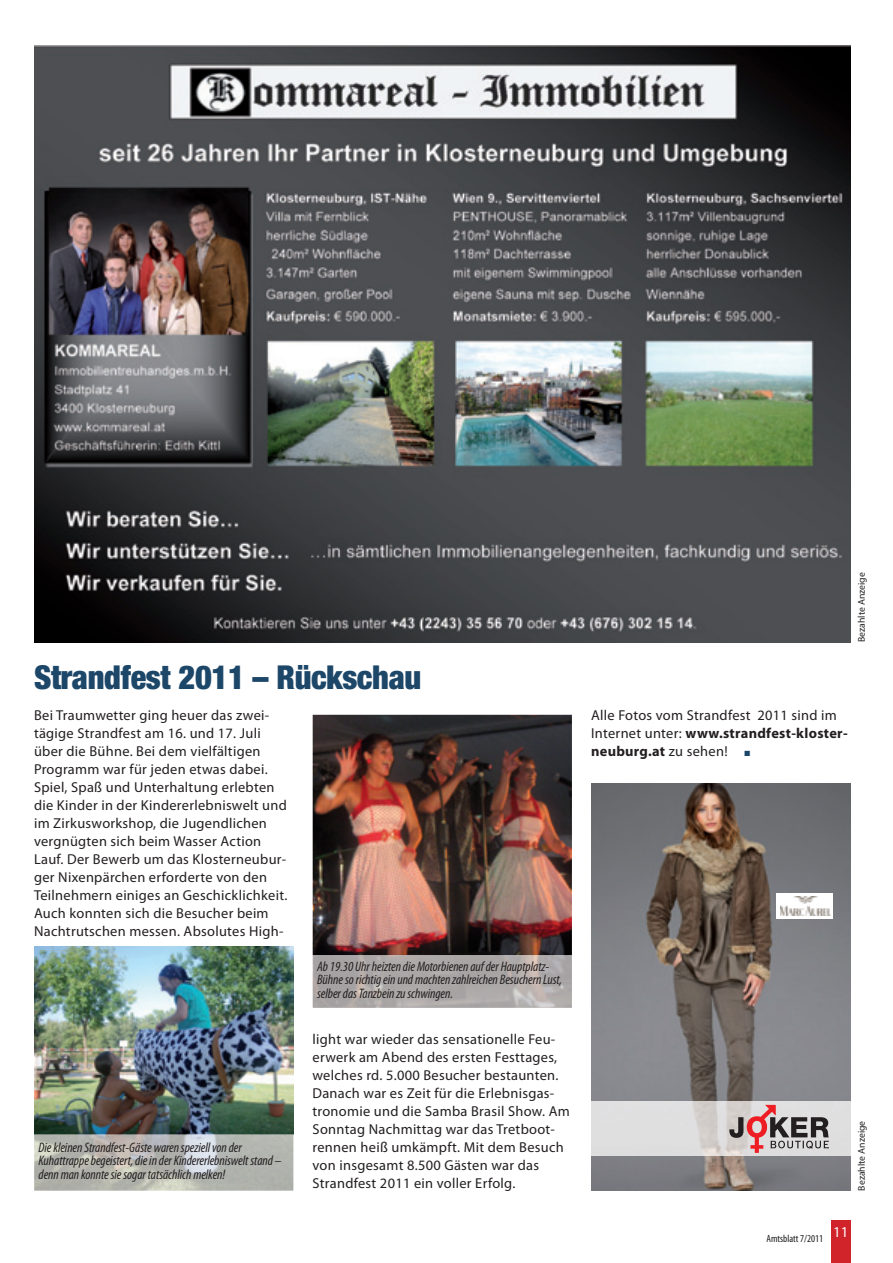
<style>
.page{position:relative;width:893px;height:1263px;background:#fff}
.page>*{position:absolute;margin:0;border:0;box-sizing:border-box;transform-origin:0 0}
.t1{font:900 condensed 33px "Helvetica Neue";letter-spacing:-.01em;color:#1d4769}
.t2{font:14.4px/18px "Myriad Pro";letter-spacing:.02em;color:#231f20}
.t3{font:italic condensed 13.8px/13.5px "Myriad Pro";letter-spacing:-.005em;color:#231f20}
.t4{font:condensed 10.5px "Myriad Pro";color:#231f20}
.t5{font:9.75px "Myriad Pro";color:#231f20}
.s1{font-weight:700}
.s2{color:#1d4769}
</style>
<div class="page">
<div style="left:831px;top:1220px;width:20px;height:43px;background:#d1232a"></div>
<img style="left:34px;top:46px;width:816px;height:596px">
<img style="left:591px;top:783px;width:259px;height:407px">
<img style="left:591px;top:1102px;width:259px;height:53px">
<svg style="left:729px;top:1104px;width:100px;height:53px;background:#b7a4a4"></svg>
<svg style="left:777px;top:894px;width:56px;height:25px"></svg>
<img style="left:781px;top:897px;width:49px;height:18px">
<img style="left:34px;top:947px;width:259px;height:187px">
<svg style="left:34px;top:1134px;width:260px;height:57px;background:#b8b9b4"></svg>
<img style="left:313px;top:715px;width:259px;height:240px">
<img style="left:313px;top:955px;width:259px;height:53px">
<h1 class="t1" style="left:34px;top:656px;width:389px">Strandfest 2011 – Rückschau</h1>
<p class="t2" style="left:34px;top:706px;width:255px">Bei Traumwetter ging heuer das zwei&shy;tägige Strandfest am 16. und 17. Juli über die Bühne. Bei dem vielfältigen Programm war für jeden etwas dabei.<br>Spiel, Spaß und Unterhaltung erlebten die Kinder in der Kindererlebniswelt und im Zirkusworkshop, die Jugendlichen vergnügten sich beim Wasser Action Lauf. Der Bewerb um das Klosterneubur&shy;ger Nixenpärchen erforderte von den Teilnehmern einiges an Geschicklichkeit.<br>Auch konnten sich die Besucher beim Nachtrutschen messen. Absolutes High-</p>
<p class="t3" style="left:39px;top:1140px;width:245px">Die kleinen Strandfest-Gäste waren speziell von der<br>Kuhattrappe begeistert, die in der Kindererlebniswelt stand – denn man konnte sie sogar tatsächlich melken!</p>
<p class="t3" style="left:317px;top:959px;width:247px">Ab 19.30 Uhr heizten die Motorbienen auf der Hauptplatz-<br>Bühne so richtig ein und machten zahlreichen Besuchern Lust, selber das Tanzbein zu schwingen.</p>
<p class="t2" style="left:313px;top:1030px;width:259px">light war wieder das sensationelle Feu&shy;erwerk am Abend des ersten Festtages, welches rd. 5.000 Besucher bestaunten.<br>Danach war es Zeit für die Erlebnisgas&shy;tronomie und die Samba Brasil Show. Am Sonntag Nachmittag war das Tretboot&shy;rennen heiß umkämpft. Mit dem Besuch von insgesamt 8.500 Gästen war das Strandfest 2011 ein voller Erfolg.</p>
<p class="t5" style="left:855px;top:642px;width:71px;rotate:-90deg">Bezahlte Anzeige</p>
<p class="t2" style="left:591px;top:706px;width:258px">Alle Fotos vom Strandfest 2011 sind im<br>Internet unter: <span class="s1">www.strandfest-kloster&shy;neuburg.at</span> zu sehen! <span class="s2">■</span></p>
<p class="t5" style="left:855px;top:1191px;width:71px;rotate:-90deg">Bezahlte Anzeige</p>
<p class="t4" style="left:766px;top:1232px;width:84px">Amtsblatt 7/2011 <sup>11</sup></p>
</div>
